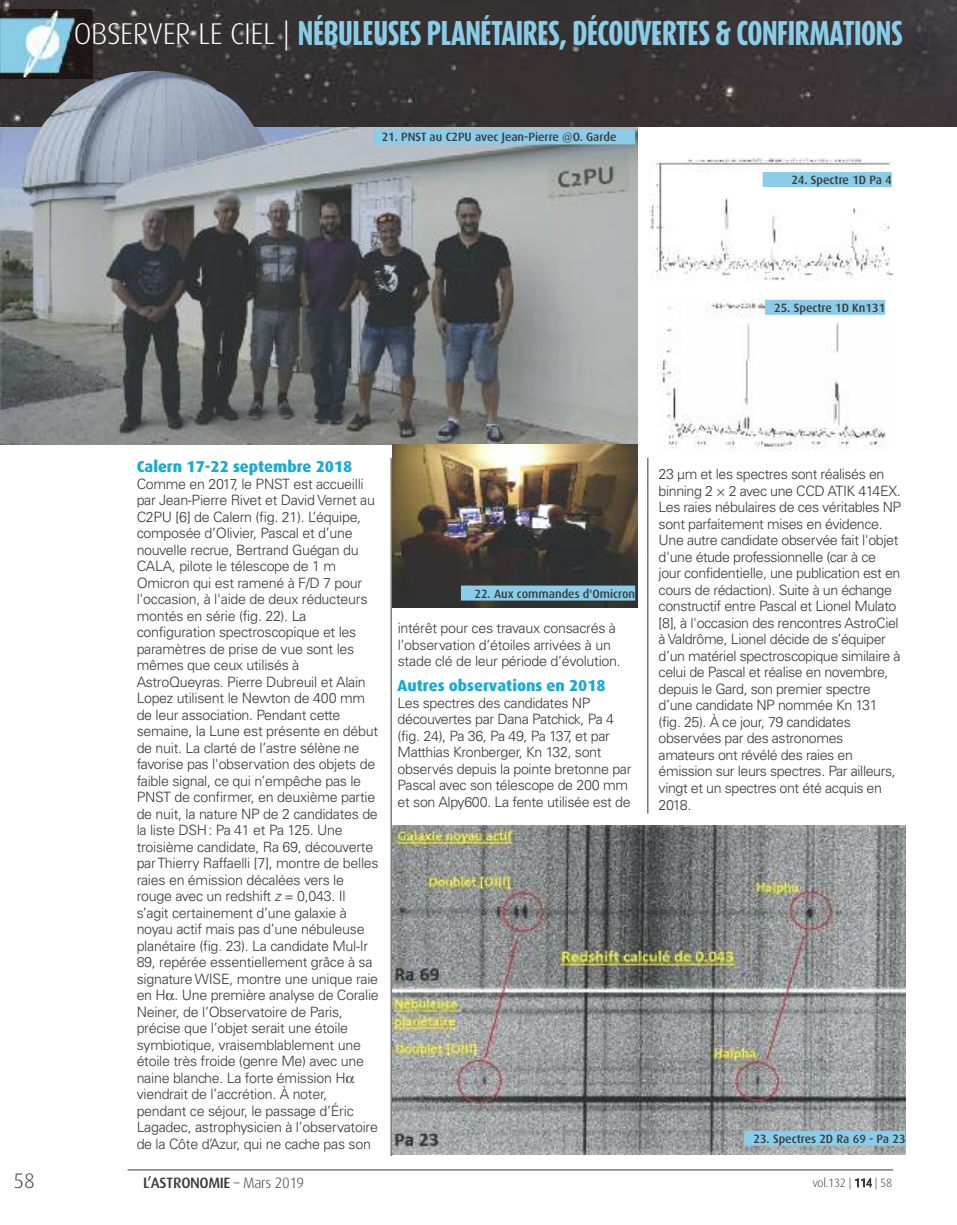
<style>
.page{position:relative;width:957px;height:1225px;background:#fff}
.page>*{position:absolute;margin:0;border:0;box-sizing:border-box;transform-origin:0 0}
.t1{font:800 28.5px "Dax Compact";letter-spacing:-.015em;color:#8acde8}
.t2{font:300 21px "Dax";color:#39383a}
.t3{font:800 15.75px "Dax";color:#16abd6}
.t4{font:500 15px "Dax";letter-spacing:-.025em;color:#39383a}
.t5{font:300 14.25px/16.5px "Univers";letter-spacing:-.02em;color:#39383a}
.t6{font:500 12px "Dax";color:#39383a}
.t7{font:300 12px "Dax";letter-spacing:-.025em;color:#39383a}
.s1{font-family:"Dax";font-weight:300;font-size:30px;color:#fff}
.s2{font-style:italic}
.s3{font-weight:300}
</style>
<div class="page">
<img style="left:0;top:0;width:957px;height:128px">
<img style="left:0;top:9px;width:92px;height:70px">
<hr style="left:128px;top:1169px;width:765px;height:1px;background:#39383a">
<img style="left:0;top:128px;width:637px;height:316px">
<img style="left:19px;top:71px;width:263px;height:254px">
<div style="left:373px;top:129px;width:262px;height:15px;background:#8acde8"></div>
<img style="left:393px;top:444px;width:244px;height:163px">
<div style="left:461px;top:585px;width:174px;height:15px;background:#8acde8"></div>
<img style="left:649px;top:158px;width:245px;height:122px">
<div style="left:762px;top:172px;width:130px;height:15px;background:#8acde8"></div>
<img style="left:659px;top:299px;width:227px;height:151px">
<div style="left:765px;top:300px;width:120px;height:15px;background:#8acde8"></div>
<img style="left:393px;top:825px;width:512px;height:329px">
<div style="left:744px;top:1130px;width:161px;height:15px;background:#8acde8"></div>
<hr style="left:391px;top:458px;width:1px;height:698px;background:#39383a">
<hr style="left:647px;top:458px;width:1px;height:355px;background:#39383a">
<h1 class="t1" style="left:74px;top:21px;width:831px"><span class="s1">OBSERVER LE CIEL |</span> NÉBULEUSES PLANÉTAIRES, DÉCOUVERTES &amp; CONFIRMATIONS</h1>
<p class="t6" style="left:382px;top:132px;width:236px">21. PNST au C2PU avec Jean-Pierre @O. Garde</p>
<p class="t6" style="left:791px;top:175px;width:102px">24. Spectre 1D Pa 4</p>
<p class="t6" style="left:774px;top:302px;width:113px">25. Spectre 1D Kn131</p>
<p class="t3" style="left:137px;top:459px;width:217px">Calern 17-22 septembre 2018</p>
<p class="t5" style="left:137px;top:476px;width:244px">Comme en 2017, le PNST est accueilli par Jean-Pierre Rivet et David Vernet au C2PU [6] de Calern (fig. 21). L’équipe, composée d’Olivier, Pascal et d’une nouvelle recrue, Bertrand Guégan du CALA, pilote le télescope de 1 m Omicron qui est ramené à F/D 7 pour l'occasion, à l'aide de deux réducteurs montés en série (fig. 22). La configuration spectroscopique et les paramètres de prise de vue sont les mêmes que ceux utilisés à AstroQueyras. Pierre Dubreuil et Alain Lopez utilisent le Newton de 400 mm de leur association. Pendant cette semaine, la Lune est présente en début de nuit. La clarté de l’astre sélène ne favorise pas l'observation des objets de faible signal, ce qui n’empêche pas le PNST de confirmer, en deuxième partie de nuit, la nature NP de 2 candidates de la liste DSH: Pa 41 et Pa 125. Une troisième candidate, Ra 69, découverte parThierry Raffaelli [7], montre de belles raies en émission décalées vers le rouge avec un redshift <span class="s2">z</span> = 0,043. Il s’agit certainement d’une galaxie à noyau actif mais pas d’une nébuleuse planétaire (fig. 23). La candidate Mul-Ir 89, repérée essentiellement grâce à sa signature WISE, montre une unique raie en H . Une première analyse de Coralie Neiner, de l’Observatoire de Paris, précise que l’objet serait une étoile symbiotique, vraisemblablement une étoile très froide (genre Me) avec une naine blanche. La forte émission H viendrait de l’accrétion. À noter, pendant ce séjour, le passage d’Éric Lagadec, astrophysicien à l’observatoire de la Côte d’Azur, qui ne cache pas son</p>
<p class="t6" style="left:474px;top:588px;width:162px">22. Aux commandes d'Omicron</p>
<p class="t5" style="left:398px;top:621px;width:225px">intérêt pour ces travaux consacrés à l’observation d’étoiles arrivées à un stade clé de leur période d’évolution.</p>
<p class="t3" style="left:398px;top:678px;width:210px">Autres observations en 2018</p>
<p class="t5" style="left:398px;top:695px;width:235px">Les spectres des candidates NP découvertes par Dana Patchick, Pa 4 (fig. 24), Pa 36, Pa 49, Pa 137, et par Matthias Kronberger, Kn 132, sont observés depuis la pointe bretonne par Pascal avec son télescope de 200 mm et son Alpy600. La fente utilisée est de</p>
<p class="t5" style="left:658px;top:467px;width:244px">23 µm et les spectres sont réalisés en binning 2 × 2 avec une CCD ATIK 414EX.<br>Les raies nébulaires de ces véritables NP sont parfaitement mises en évidence.<br>Une autre candidate observée fait l'objet d'une étude professionnelle (car à ce jour confidentielle, une publication est en cours de rédaction). Suite à un échange constructif entre Pascal et Lionel Mulato [8], à l'occasion des rencontres AstroCiel à Valdrôme, Lionel décide de s’équiper d’un matériel spectroscopique similaire à celui de Pascal et réalise en novembre, depuis le Gard, son premier spectre d’une candidate NP nommée Kn 131 (fig. 25). À ce jour, 79 candidates observées par des astronomes amateurs ont révélé des raies en émission sur leurs spectres. Par ailleurs, vingt et un spectres ont été acquis en 2018.</p>
<p class="t6" style="left:753px;top:1133px;width:154px">23. Spectres 2D Ra 69 - Pa 23</p>
<h2 class="t2" style="left:14px;top:1173px;width:23px">58</h2>
<p class="t4" style="left:143px;top:1176px;width:163px">L’ASTRONOMIE <span class="s3">– MARS 2019</span></p>
<p class="t7" style="left:812px;top:1179px;width:81px">VOL.132 | 114 | 58</p>
</div>
